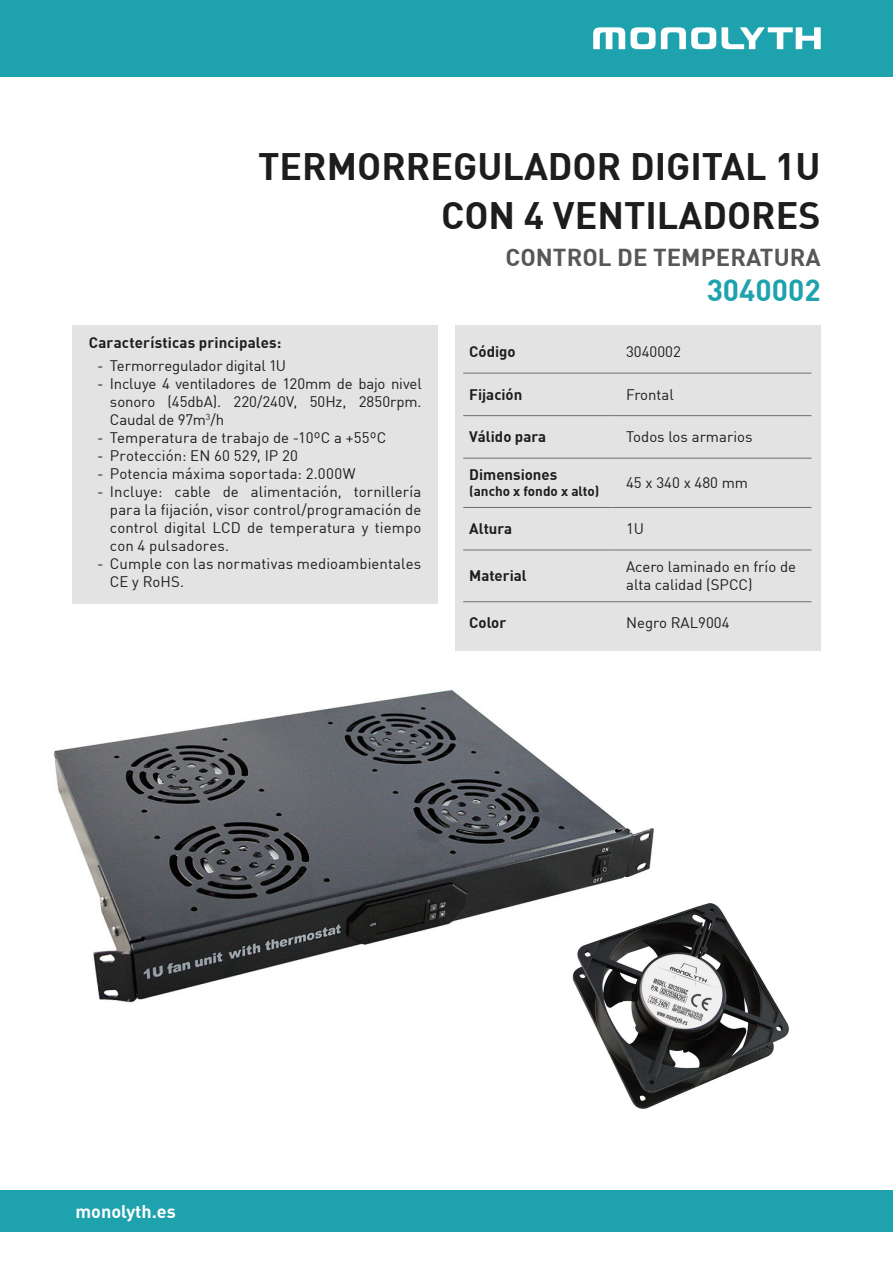
<style>
.page{position:relative;width:893px;height:1263px;background:#fff}
.page>*{position:absolute;margin:0;border:0;box-sizing:border-box;transform-origin:0 0}
.t1{font:700 37.5px/49.2px "DIN";color:#1d1d1b;text-align:right}
.t2{font:700 30px "DIN";color:#1ea2ae}
.t3{font:700 24px "DIN";color:#575756}
.t4{font:700 18px "DIN";color:#fff}
.t5{font:15px/18px "DIN";color:#1d1d1b}
.t6{font:700 15px "DIN";color:#1d1d1b}
.t7{font:700 13.5px "DIN";color:#1d1d1b}
</style>
<div class="page">
<div style="left:0;top:0;width:893px;height:77px;background:#1ea2ae"></div>
<svg style="left:593px;top:27px;width:123px;height:22px"></svg>
<svg style="left:722px;top:27px;width:99px;height:22px"></svg>
<div style="left:0;top:1191px;width:893px;height:41px;background:#1ea2ae"></div>
<div style="left:455px;top:325px;width:366px;height:326px;background:#e3e3e3"></div>
<hr style="left:463px;top:373px;width:149px;height:1px;background:#706f6f">
<hr style="left:612px;top:373px;width:199px;height:1px;background:#706f6f">
<hr style="left:463px;top:415px;width:149px;height:1px;background:#706f6f">
<hr style="left:612px;top:415px;width:199px;height:1px;background:#706f6f">
<hr style="left:463px;top:458px;width:149px;height:1px;background:#706f6f">
<hr style="left:612px;top:458px;width:199px;height:1px;background:#706f6f">
<hr style="left:463px;top:507px;width:149px;height:1px;background:#706f6f">
<hr style="left:612px;top:507px;width:199px;height:1px;background:#706f6f">
<hr style="left:463px;top:550px;width:149px;height:1px;background:#706f6f">
<hr style="left:612px;top:550px;width:199px;height:1px;background:#706f6f">
<hr style="left:463px;top:601px;width:149px;height:1px;background:#706f6f">
<hr style="left:612px;top:601px;width:199px;height:1px;background:#706f6f">
<div style="left:72px;top:325px;width:366px;height:279px;background:#e3e3e3"></div>
<img style="left:53px;top:689px;width:601px;height:314px">
<img style="left:525px;top:892px;width:264px;height:217px">
<h1 class="t1" style="left:258px;top:140px;width:564px">TERMORREGULADOR DIGITAL 1U<br>CON 4 VENTILADORES</h1>
<h3 class="t3" style="left:506px;top:242px;width:317px">CONTROL DE TEMPERATURA</h3>
<h2 class="t2" style="left:707px;top:270px;width:116px">3040002</h2>
<p class="t6" style="left:89px;top:333px;width:194px">Características principales:</p>
<p class="t5" style="left:97px;top:356px;width:190px">- Termorregulador digital 1U</p>
<p class="t5" style="left:110px;top:374px;width:313px;text-align:justify;text-indent:-13px">- Incluye 4 ventiladores de 120mm de bajo nivel sonoro (45dbA). 220/240V, 50Hz, 2850rpm.<br>Caudal de 97m<sup>3</sup>/h</p>
<p class="t5" style="left:97px;top:428px;width:291px">- Temperatura de trabajo de -10ºC a +55ºC</p>
<p class="t5" style="left:97px;top:446px;width:202px">- Protección: EN 60 529, IP 20</p>
<p class="t5" style="left:97px;top:464px;width:260px">- Potencia máxima soportada: 2.000W</p>
<p class="t5" style="left:110px;top:482px;width:313px;text-align:justify;text-indent:-13px">- Incluye: cable de alimentación, tornillería para la fijación, visor control/programación de control digital LCD de temperatura y tiempo con 4 pulsadores.</p>
<p class="t5" style="left:110px;top:554px;width:313px;text-indent:-13px">- Cumple con las normativas medioambientales<br>CE y RoHS.</p>
<p class="t6" style="left:469px;top:342px;width:48px">Código</p>
<p class="t5" style="left:626px;top:342px;width:56px">3040002</p>
<p class="t6" style="left:469px;top:384px;width:55px">Fijación</p>
<p class="t5" style="left:626px;top:385px;width:49px">Frontal</p>
<p class="t6" style="left:469px;top:427px;width:78px">Válido para</p>
<p class="t5" style="left:626px;top:428px;width:128px">Todos los armarios</p>
<p class="t6" style="left:469px;top:465px;width:90px">Dimensiones</p>
<p class="t7" style="left:469px;top:482px;width:132px">(ancho x fondo x alto)</p>
<p class="t5" style="left:626px;top:473px;width:124px">45 x 340 x 480 mm</p>
<p class="t6" style="left:469px;top:519px;width:45px">Altura</p>
<p class="t5" style="left:626px;top:519px;width:20px">1U</p>
<p class="t6" style="left:469px;top:566px;width:59px">Material</p>
<p class="t5" style="left:626px;top:557px;width:172px">Acero laminado en frío de alta calidad (SPCC)</p>
<p class="t6" style="left:469px;top:613px;width:38px">Color</p>
<p class="t5" style="left:626px;top:614px;width:105px">Negro RAL9004</p>
<p class="t4" style="left:75px;top:1199px;width:102px">monolyth.es</p>
</div>
